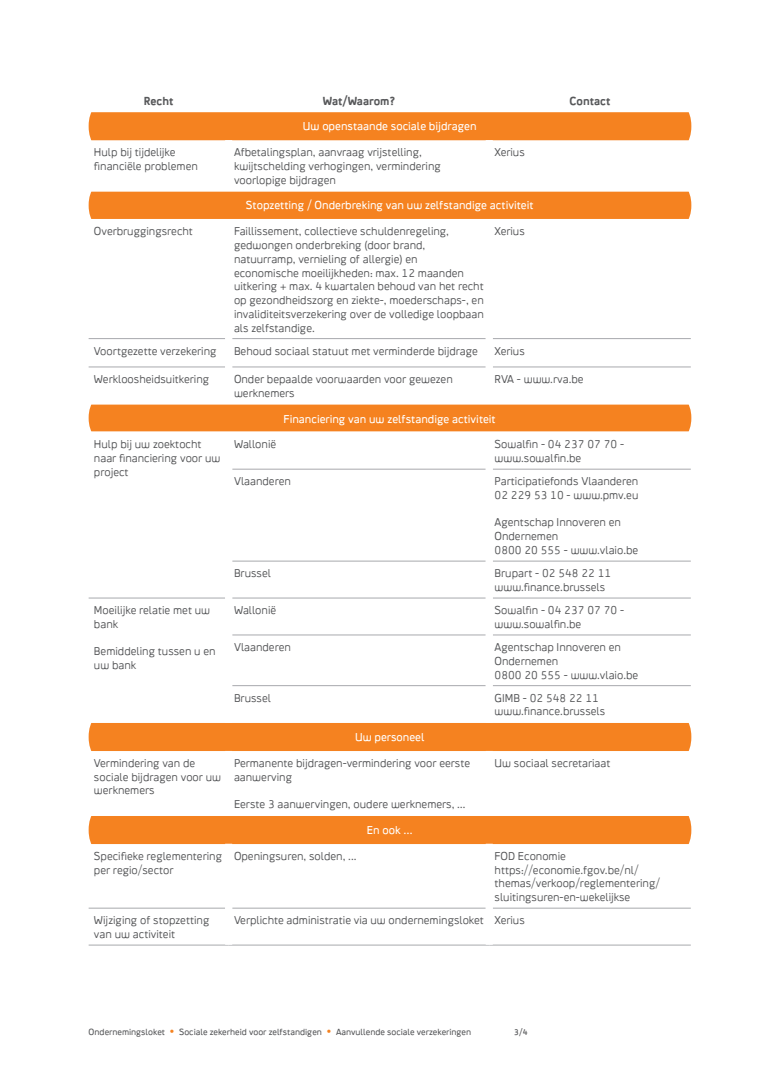
<style>
.page{position:relative;width:780px;height:1088px;background:#fff}
.page>*{position:absolute;margin:0;border:0;box-sizing:border-box;transform-origin:0 0}
.t1{font:11.25px/13.8px "Crank 8 Minus Two";color:#57585a}
.t2{font:11.25px "Crank 8 Minus One";color:#fff}
.t3{font:11.25px "Crank 8 Plus Two";color:#57585a}
.t4{font:8.75px "Crank 8 Minus One";color:#57585a}
.t5{font:8.12px "Crank 8";color:#57585a}
.s1{font-size:16.25px;color:#f58220}
</style>
<div class="page">
<div style="left:89px;top:405px;width:602px;height:26px;background:#f58220"></div>
<div style="left:89px;top:816px;width:602px;height:28px;background:#f58220"></div>
<div style="left:89px;top:723px;width:602px;height:28px;background:#f58220"></div>
<div style="left:89px;top:192px;width:602px;height:27px;background:#f58220"></div>
<div style="left:89px;top:112px;width:602px;height:28px;background:#f58220"></div>
<hr style="left:493px;top:367px;width:197px;height:1px;background:#a8a9ad">
<hr style="left:89px;top:338px;width:136px;height:1px;background:#a8a9ad">
<hr style="left:232px;top:338px;width:253px;height:1px;background:#a8a9ad">
<hr style="left:89px;top:367px;width:136px;height:1px;background:#a8a9ad">
<hr style="left:232px;top:367px;width:253px;height:1px;background:#a8a9ad">
<hr style="left:232px;top:469px;width:253px;height:1px;background:#a8a9ad">
<hr style="left:493px;top:469px;width:197px;height:1px;background:#a8a9ad">
<hr style="left:232px;top:561px;width:253px;height:1px;background:#a8a9ad">
<hr style="left:493px;top:561px;width:197px;height:1px;background:#a8a9ad">
<hr style="left:89px;top:598px;width:136px;height:1px;background:#a8a9ad">
<hr style="left:232px;top:598px;width:253px;height:1px;background:#a8a9ad">
<hr style="left:493px;top:598px;width:197px;height:1px;background:#a8a9ad">
<hr style="left:232px;top:635px;width:253px;height:1px;background:#a8a9ad">
<hr style="left:493px;top:635px;width:197px;height:1px;background:#a8a9ad">
<hr style="left:232px;top:685px;width:253px;height:1px;background:#a8a9ad">
<hr style="left:493px;top:685px;width:197px;height:1px;background:#a8a9ad">
<hr style="left:89px;top:908px;width:136px;height:1px;background:#a8a9ad">
<hr style="left:232px;top:908px;width:253px;height:1px;background:#a8a9ad">
<hr style="left:493px;top:908px;width:197px;height:1px;background:#a8a9ad">
<hr style="left:89px;top:945px;width:140px;height:1px;background:#a8a9ad">
<hr style="left:229px;top:945px;width:260px;height:1px;background:#a8a9ad">
<hr style="left:489px;top:945px;width:201px;height:1px;background:#a8a9ad">
<hr style="left:493px;top:338px;width:197px;height:1px;background:#a8a9ad">
<p class="t3" style="left:144px;top:94px;width:31px">Recht</p>
<p class="t3" style="left:323px;top:94px;width:74px">Wat/Waarom?</p>
<p class="t3" style="left:569px;top:94px;width:42px">Contact</p>
<p class="t2" style="left:303px;top:120px;width:175px">Uw openstaande sociale bijdragen</p>
<p class="t1" style="left:94px;top:145px;width:105px">Hulp bij tijdelijke financiële problemen</p>
<p class="t1" style="left:234px;top:145px;width:208px">Afbetalingsplan, aanvraag vrijstelling, kwijtschelding verhogingen, vermindering voorlopige bijdragen</p>
<p class="t1" style="left:494px;top:145px;width:32px">Xerius</p>
<p class="t2" style="left:246px;top:199px;width:289px">Stopzetting / Onderbreking van uw zelfstandige activiteit</p>
<p class="t1" style="left:94px;top:224px;width:100px">Overbruggingsrecht</p>
<p class="t1" style="left:234px;top:224px;width:251px">Faillissement, collectieve schuldenregeling, gedwongen onderbreking (door brand, natuurramp, vernieling of allergie) en economische moeilijkheden: max. 12 maanden uitkering + max. 4 kwartalen behoud van het recht op gezondheidszorg en ziekte-, moederschaps-, en invaliditeitsverzekering over de volledige loopbaan als zelfstandige.</p>
<p class="t1" style="left:494px;top:224px;width:32px">Xerius</p>
<p class="t1" style="left:94px;top:344px;width:124px">Voortgezette verzekering</p>
<p class="t1" style="left:234px;top:344px;width:245px">Behoud sociaal statuut met verminderde bijdrage</p>
<p class="t1" style="left:494px;top:344px;width:32px">Xerius</p>
<p class="t1" style="left:94px;top:372px;width:117px">Werkloosheidsuitkering</p>
<p class="t1" style="left:234px;top:372px;width:220px">Onder bepaalde voorwaarden voor gewezen werknemers</p>
<p class="t1" style="left:494px;top:372px;width:91px">RVA - www.rva.be</p>
<p class="t2" style="left:283px;top:412px;width:214px">Financiering van uw zelfstandige activiteit</p>
<p class="t1" style="left:94px;top:437px;width:128px">Hulp bij uw zoektocht naar financiering voor uw project</p>
<p class="t1" style="left:234px;top:437px;width:44px">Wallonië</p>
<p class="t1" style="left:494px;top:437px;width:131px">Sowalfin - 04 237 07 70 - www.sowalfin.be</p>
<p class="t1" style="left:234px;top:474px;width:58px">Vlaanderen</p>
<p class="t1" style="left:494px;top:474px;width:145px">Participatiefonds Vlaanderen<br>02 229 53 10 - www.pmv.eu</p>
<p class="t1" style="left:494px;top:516px;width:145px">Agentschap Innoveren en<br>Ondernemen<br>0800 20 555 - www.vlaio.be</p>
<p class="t1" style="left:234px;top:566px;width:38px">Brussel</p>
<p class="t1" style="left:494px;top:566px;width:118px">Brupart - 02 548 22 11 www.finance.brussels</p>
<p class="t1" style="left:94px;top:603px;width:118px">Moeilijke relatie met uw bank</p>
<p class="t1" style="left:94px;top:644px;width:123px">Bemiddeling tussen u en uw bank</p>
<p class="t1" style="left:234px;top:603px;width:44px">Wallonië</p>
<p class="t1" style="left:494px;top:603px;width:131px">Sowalfin - 04 237 07 70 - www.sowalfin.be</p>
<p class="t1" style="left:234px;top:640px;width:58px">Vlaanderen</p>
<p class="t1" style="left:494px;top:640px;width:145px">Agentschap Innoveren en<br>Ondernemen<br>0800 20 555 - www.vlaio.be</p>
<p class="t1" style="left:234px;top:691px;width:38px">Brussel</p>
<p class="t1" style="left:494px;top:691px;width:112px">GIMB - 02 548 22 11 www.finance.brussels</p>
<p class="t2" style="left:355px;top:730px;width:71px">Uw personeel</p>
<p class="t1" style="left:94px;top:756px;width:129px">Vermindering van de sociale bijdragen voor uw werknemers</p>
<p class="t1" style="left:234px;top:756px;width:237px">Permanente bijdragen-vermindering voor eerste aanwerving</p>
<p class="t1" style="left:234px;top:797px;width:233px">Eerste 3 aanwervingen, oudere werknemers, …</p>
<p class="t2" style="left:367px;top:823px;width:47px">En ook …</p>
<p class="t1" style="left:494px;top:756px;width:117px">Uw sociaal secretariaat</p>
<p class="t1" style="left:94px;top:849px;width:130px">Specifieke reglementering per regio/sector</p>
<p class="t1" style="left:234px;top:849px;width:124px">Openingsuren, solden, ...</p>
<p class="t1" style="left:494px;top:849px;width:167px">FOD Economie https://economie.fgov.be/nl/ themas/verkoop/reglementering/ sluitingsuren-en-wekelijkse</p>
<p class="t1" style="left:94px;top:913px;width:117px">Wijziging of stopzetting van uw activiteit</p>
<p class="t1" style="left:234px;top:913px;width:292px">Verplichte administratie via uw ondernemingsloket Xerius</p>
<p class="t4" style="left:89px;top:1026px;width:384px">Ondernemingsloket <span class="s1">•</span> Sociale zekerheid voor zelfstandigen <span class="s1">•</span> Aanvullende sociale verzekeringen</p>
<p class="t5" style="left:514px;top:1027px;width:15px">3/4</p>
</div>
